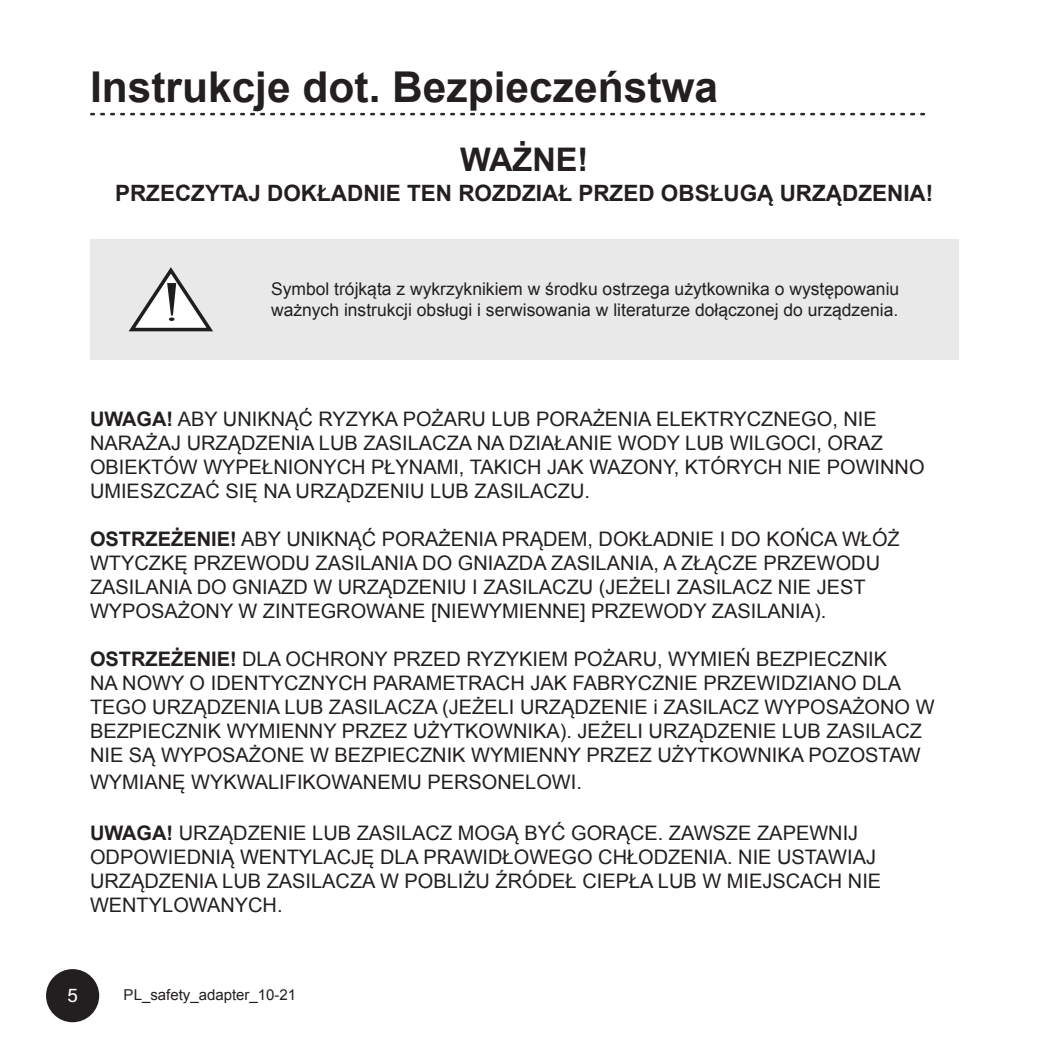
<style>
.page{position:relative;width:1063px;height:1063px;background:#fff}
.page>*{position:absolute;margin:0;border:0;box-sizing:border-box;transform-origin:0 0}
.t1{font:700 42.5px "Arial";color:#231f20}
.t2{font:700 32.5px "Arial";color:#231f20}
.t3{font:700 22.5px "Arial";color:#231f20}
.t4{font:20px/24px "Arial";color:#231f20}
.t5{font:20px "Acumin Pro";color:#fff}
.t6{font:17.5px/21px "Arial";color:#231f20}
.t7{font:15px "Arial";color:#231f20}
.s1{font-weight:700}
</style>
<div class="page">
<div style="left:47px;top:970px;width:51px;height:51px;background:#231f20;border-radius:50%"></div>
<div style="left:46px;top:969px;width:53px;height:53px;border:2px solid #231f20;border-radius:50%"></div>
<div style="left:90px;top:239px;width:868px;height:120px;background:#e9e9e9"></div>
<svg style="left:128px;top:267px;width:85px;height:65px"></svg>
<svg style="left:90px;top:113px;width:835px;height:2px"></svg>
<h1 class="t1" style="left:90px;top:59px;width:630px">Instrukcje dot. Bezpieczeństwa</h1>
<h2 class="t2" style="left:460px;top:138px;width:130px">WAŻNE!</h2>
<p class="t3" style="left:115px;top:178px;width:820px">PRZECZYTAJ DOKŁADNIE TEN ROZDZIAŁ PRZED OBSŁUGĄ URZĄDZENIA!</p>
<p class="t6" style="left:271px;top:279px;width:630px">Symbol trójkąta z wykrzyknikiem w środku ostrzega użytkownika o występowaniu ważnych instrukcji obsługi i serwisowania w literaturze dołączonej do urządzenia.</p>
<p class="t4" style="left:90px;top:407px;width:836px"><span class="s1">UWAGA!</span> ABY UNIKNĄĆ RYZYKA POŻARU LUB PORAŻENIA ELEKTRYCZNEGO, NIE NARAŻAJ URZĄDZENIA LUB ZASILACZA NA DZIAŁANIE WODY LUB WILGOCI, ORAZ OBIEKTÓW WYPEŁNIONYCH PŁYNAMI, TAKICH JAK WAZONY, KTÓRYCH NIE POWINNO UMIESZCZAĆ SIĘ NA URZĄDZENIU LUB ZASILACZU.</p>
<p class="t4" style="left:90px;top:527px;width:811px"><span class="s1">OSTRZEŻENIE!</span> ABY UNIKNĄĆ PORAŻENIA PRĄDEM, DOKŁADNIE I DO KOŃCA WŁÓŻ WTYCZKĘ PRZEWODU ZASILANIA DO GNIAZDA ZASILANIA, A ZŁĄCZE PRZEWODU ZASILANIA DO GNIAZD W URZĄDZENIU I ZASILACZU (JEŻELI ZASILACZ NIE JEST WYPOSAŻONY W ZINTEGROWANE [NIEWYMIENNE] PRZEWODY ZASILANIA).</p>
<p class="t4" style="left:90px;top:647px;width:846px"><span class="s1">OSTRZEŻENIE!</span> DLA OCHRONY PRZED RYZYKIEM POŻARU, WYMIEŃ BEZPIECZNIK<br>NA NOWY O IDENTYCZNYCH PARAMETRACH JAK FABRYCZNIE PRZEWIDZIANO DLA TEGO URZĄDZENIA LUB ZASILACZA (JEŻELI URZĄDZENIE i ZASILACZ WYPOSAŻONO W BEZPIECZNIK WYMIENNY PRZEZ UŻYTKOWNIKA). JEŻELI URZĄDZENIE LUB ZASILACZ NIE SĄ WYPOSAŻONE W BEZPIECZNIK WYMIENNY PRZEZ UŻYTKOWNIKA POZOSTAW</p>
<p class="t4" style="left:90px;top:770px;width:493px">WYMIANĘ WYKWALIFIKOWANEMU PERSONELOWI.</p>
<p class="t4" style="left:90px;top:821px;width:793px"><span class="s1">UWAGA!</span> URZĄDZENIE LUB ZASILACZ MOGĄ BYĆ GORĄCE. ZAWSZE ZAPEWNIJ ODPOWIEDNIĄ WENTYLACJĘ DLA PRAWIDŁOWEGO CHŁODZENIA. NIE USTAWIAJ URZĄDZENIA LUB ZASILACZA W POBLIŻU ŹRÓDEŁ CIEPŁA LUB W MIEJSCACH NIE WENTYLOWANYCH.</p>
<p class="t5" style="left:67px;top:981px;width:12px">5</p>
<p class="t7" style="left:124px;top:985px;width:174px">PL_safety_adapter_10-21</p>
</div>
